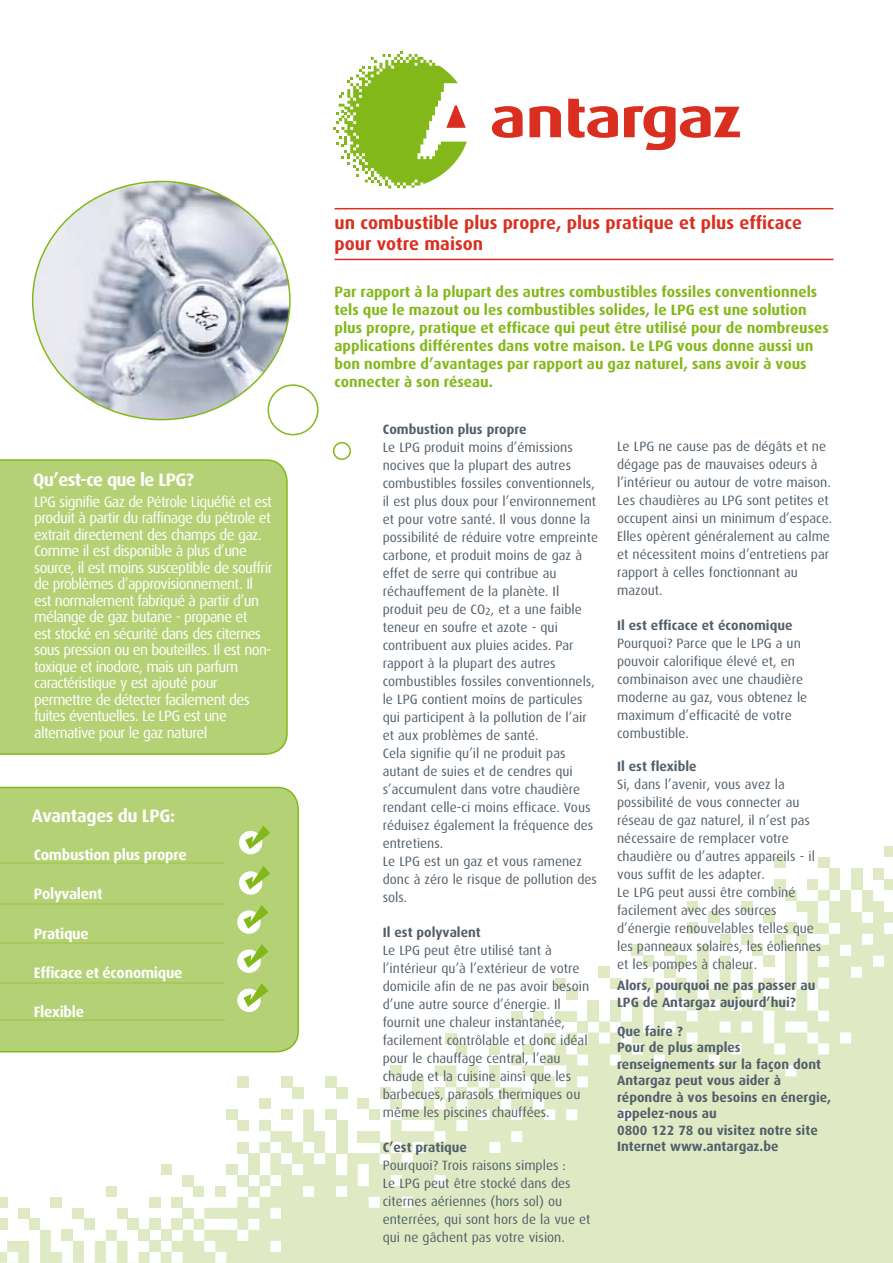
<style>
.page{position:relative;width:893px;height:1263px;background:#fff}
.page>*{position:absolute;margin:0;border:0;box-sizing:border-box;transform-origin:0 0}
.t1{font:700 18px/21.6px "Dax OT";color:#da2f20}
.t2{font:700 18px "Dax OT";letter-spacing:-.02em;color:#fff}
.t3{font:15px/16.5px "Dax OT";letter-spacing:-.04em;color:#fff}
.t4{font:700 15px/18px "Dax OT";color:#83b81a}
.t5{font:700 15px "Dax OT";letter-spacing:-.02em;color:#fff}
.t6{font:13.5px/18px "Dax OT";color:#525f6a}
.t7{font:700 13.5px/16.5px "Dax OT";color:#525f6a}
</style>
<div class="page">
<div style="left:884px;top:846px;width:9px;height:11px;background:#dfeac4"></div>
<div style="left:774px;top:857px;width:11px;height:11px;background:#dfeac4"></div>
<div style="left:818px;top:857px;width:11px;height:11px;background:#dfeac4"></div>
<div style="left:851px;top:868px;width:11px;height:22px;background:#dfeac4"></div>
<div style="left:873px;top:868px;width:11px;height:11px;background:#dfeac4"></div>
<div style="left:884px;top:879px;width:9px;height:11px;background:#dfeac4"></div>
<svg style="left:774px;top:868px;width:66px;height:22px"></svg>
<div style="left:0;top:1197px;width:7px;height:11px;background:#dfeac4"></div>
<div style="left:0;top:1219px;width:7px;height:11px;background:#dfeac4"></div>
<svg style="left:0;top:1252px;width:7px;height:11px"></svg>
<svg style="left:7px;top:890px;width:886px;height:373px;fill:#dfeac4"></svg>
<div style="left:0;top:787px;width:299px;height:265px;background:#b5d176"></div>
<div style="left:0;top:459px;width:288px;height:296px;background:#b5d176"></div>
<hr style="left:0;top:862px;width:223px;height:1px;background:#a8c95d">
<hr style="left:0;top:903px;width:224px;height:2px;background:#a8c95d">
<hr style="left:0;top:943px;width:224px;height:1px;background:#a8c95d">
<hr style="left:0;top:982px;width:224px;height:2px;background:#a8c95d">
<hr style="left:334px;top:208px;width:499px;height:1px;background:#da2f20">
<hr style="left:334px;top:259px;width:499px;height:1px;background:#da2f20">
<svg style="left:529px;top:106px;width:32px;height:31px"></svg>
<svg style="left:568px;top:99px;width:50px;height:39px"></svg>
<svg style="left:492px;top:106px;width:31px;height:32px"></svg>
<svg style="left:624px;top:106px;width:116px;height:44px"></svg>
<svg style="left:333px;top:51px;width:134px;height:137px"></svg>
<img style="left:33px;top:181px;width:257px;height:239px">
<div style="left:268px;top:384px;width:51px;height:51px;border:2px solid #83b81a;border-radius:50%"></div>
<div style="left:333px;top:442px;width:18px;height:18px;border:2px solid #83b81a;border-radius:50%"></div>
<hr style="left:0;top:1020px;width:224px;height:1px;background:#a8c95d">
<div style="left:239px;top:831px;width:23px;height:23px;background:#fff;border-radius:50%"></div>
<svg style="left:245px;top:825px;width:25px;height:24px"></svg>
<div style="left:239px;top:871px;width:23px;height:24px;background:#fff;border-radius:50%"></div>
<svg style="left:245px;top:866px;width:25px;height:23px"></svg>
<div style="left:237px;top:910px;width:24px;height:24px;background:#fff;border-radius:50%"></div>
<svg style="left:244px;top:905px;width:25px;height:24px"></svg>
<div style="left:237px;top:949px;width:24px;height:24px;background:#fff;border-radius:50%"></div>
<svg style="left:244px;top:944px;width:25px;height:24px"></svg>
<div style="left:237px;top:989px;width:24px;height:23px;background:#fff;border-radius:50%"></div>
<svg style="left:244px;top:983px;width:25px;height:24px"></svg>
<h1 class="t2" style="left:33px;top:462px;width:162px">Qu’est-ce que le LPG?</h1>
<p class="t3" style="left:34px;top:490px;width:240px">LPG signifie Gaz de Pétrole Liquéfié et est produit à partir du raffinage du pétrole et extrait directement des champs de gaz.<br>Comme il est disponible à plus d’une source, il est moins susceptible de souffrir de problèmes d’approvisionnement. Il est normalement fabriqué à partir d’un mélange de gaz butane - propane et<br>est stocké en sécurité dans des citernes sous pression ou en bouteilles. Il est non&shy;toxique et inodore, mais un parfum caractéristique y est ajouté pour permettre de détecter facilement des fuites éventuelles. Le LPG est une alternative pour le gaz naturel</p>
<h1 class="t2" style="left:32px;top:799px;width:145px">Avantages du LPG:</h1>
<p class="t5" style="left:34px;top:841px;width:154px">Combustion plus propre</p>
<p class="t5" style="left:34px;top:880px;width:70px">Polyvalent</p>
<p class="t5" style="left:34px;top:919px;width:57px">Pratique</p>
<p class="t5" style="left:34px;top:958px;width:150px">Efficace et économique</p>
<p class="t5" style="left:34px;top:998px;width:52px">Flexible</p>
<h1 class="t1" style="left:334px;top:208px;width:469px">un combustible plus propre, plus pratique et plus efficace pour votre maison</h1>
<p class="t4" style="left:334px;top:280px;width:496px">Par rapport à la plupart des autres combustibles fossiles conventionnels tels que le mazout ou les combustibles solides, le LPG est une solution plus propre, pratique et efficace qui peut être utilisé pour de nombreuses applications différentes dans votre maison. Le LPG vous donne aussi un bon nombre d’avantages par rapport au gaz naturel, sans avoir à vous connecter à son réseau.</p>
<p class="t7" style="left:383px;top:418px;width:146px">Combustion plus propre</p>
<p class="t6" style="left:383px;top:435px;width:217px">Le LPG produit moins d’émissions nocives que la plupart des autres combustibles fossiles conventionnels, il est plus doux pour l’environnement et pour votre santé. Il vous donne la possibilité de réduire votre empreinte carbone, et produit moins de gaz à effet de serre qui contribue au réchauffement de la planète. Il produit peu de CO<sub>2</sub>, et a une faible teneur en soufre et azote - qui contribuent aux pluies acides. Par rapport à la plupart des autres combustibles fossiles conventionnels, le LPG contient moins de particules qui participent à la pollution de l’air et aux problèmes de santé.<br>Cela signifie qu’il ne produit pas autant de suies et de cendres qui s’accumulent dans votre chaudière rendant celle-ci moins efficace. Vous réduisez également la fréquence des entretiens.<br>Le LPG est un gaz et vous ramenez donc à zéro le risque de pollution des sols.</p>
<p class="t7" style="left:383px;top:921px;width:100px">Il est polyvalent</p>
<p class="t6" style="left:383px;top:938px;width:208px">Le LPG peut être utilisé tant à l’intérieur qu’à l’extérieur de votre domicile afin de ne pas avoir besoin d’une autre source d’énergie. Il fournit une chaleur instantanée, facilement contrôlable et donc idéal pour le chauffage central, l’eau chaude et la cuisine ainsi que les barbecues, parasols thermiques ou même les piscines chauffées.</p>
<p class="t7" style="left:383px;top:1136px;width:86px">C’est pratique</p>
<p class="t6" style="left:383px;top:1153px;width:209px">Pourquoi? Trois raisons simples :<br>Le LPG peut être stocké dans des citernes aériennes (hors sol) ou enterrées, qui sont hors de la vue et qui ne gâchent pas votre vision.</p>
<p class="t6" style="left:617px;top:435px;width:217px">Le LPG ne cause pas de dégâts et ne dégage pas de mauvaises odeurs à l’intérieur ou autour de votre maison.<br>Les chaudières au LPG sont petites et occupent ainsi un minimum d’espace.<br>Elles opèrent généralement au calme et nécessitent moins d’entretiens par rapport à celles fonctionnant au mazout.</p>
<p class="t7" style="left:617px;top:615px;width:177px">Il est efficace et économique</p>
<p class="t6" style="left:617px;top:632px;width:192px">Pourquoi? Parce que le LPG a un pouvoir calorifique élevé et, en combinaison avec une chaudière moderne au gaz, vous obtenez le maximum d’efficacité de votre combustible.</p>
<p class="t7" style="left:617px;top:756px;width:81px">Il est flexible</p>
<p class="t6" style="left:617px;top:773px;width:206px">Si, dans l’avenir, vous avez la possibilité de vous connecter au réseau de gaz naturel, il n’est pas nécessaire de remplacer votre chaudière ou d’autres appareils - il vous suffit de les adapter.<br>Le LPG peut aussi être combiné facilement avec des sources d’énergie renouvelables telles que les panneaux solaires, les éoliennes et les pompes à chaleur.</p>
<p class="t7" style="left:617px;top:975px;width:200px">Alors, pourquoi ne pas passer au<br>LPG de Antargaz aujourd’hui?</p>
<p class="t7" style="left:617px;top:1020px;width:216px">Que faire ?<br>Pour de plus amples renseignements sur la façon dont<br>Antargaz peut vous aider à répondre à vos besoins en énergie, appelez-nous au<br>0800 122 78 ou visitez notre site<br>Internet www.antargaz.be</p>
</div>
